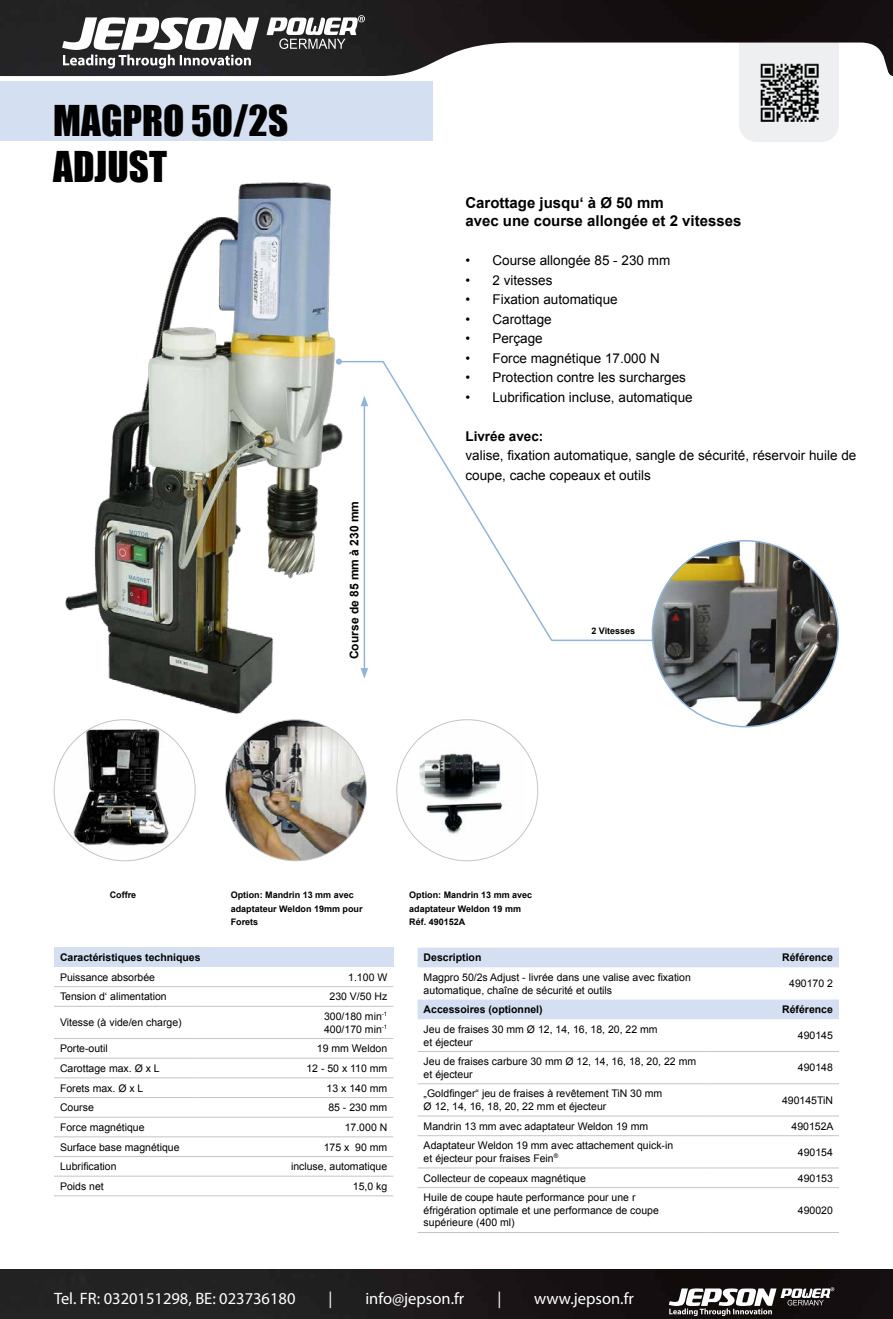
<style>
.page{position:relative;width:893px;height:1319px;background:#fff}
.page>*{position:absolute;margin:0;border:0;box-sizing:border-box;transform-origin:0 0}
.t1{font:39px/46.5px "Impact";color:#000}
.t2{font:16.5px "Myriad Pro";color:#fff}
.t3{font:700 15px/18px "Arial";color:#000}
.t4{font:13.5px/19.5px "Arial";color:#000}
.t5{font:700 13.5px "Arial";color:#000}
.t6{font:700 12px "Arial";color:#000}
.t7{font:10.5px/12.6px "Arial";color:#000}
.t8{font:700 10.5px "Arial";color:#000}
.t9{font:700 9px/13.5px "Arial";color:#000}
</style>
<div class="page">
<svg style="left:380px;top:360px;width:274px;height:281px"></svg>
<img style="left:65px;top:180px;width:315px;height:534px">
<img style="left:54px;top:719px;width:141px;height:141px;border-radius:70px">
<div style="left:0;top:82px;width:433px;height:59px;background:#d4e0f1"></div>
<img style="left:652px;top:540px;width:186px;height:186px;border-radius:93px">
<img style="left:225px;top:719px;width:141px;height:141px;border-radius:70px">
<img style="left:397px;top:726px;width:127px;height:127px">
<div style="left:739px;top:1px;width:100px;height:141px;background:#edeff0;border-radius:18px"></div>
<img style="left:760px;top:76px;width:59px;height:46px">
<hr style="left:364px;top:404px;width:1px;height:266px;background:#91b4db">
<svg style="left:361px;top:395px;width:7px;height:11px"></svg>
<svg style="left:361px;top:668px;width:7px;height:10px"></svg>
<svg style="left:418px;top:947px;width:421px;height:72px"></svg>
<hr style="left:418px;top:1051px;width:289px;height:1px;background:#bfc6ca">
<hr style="left:707px;top:1051px;width:132px;height:1px;background:#bfc6ca">
<hr style="left:418px;top:1083px;width:289px;height:1px;background:#bfc6ca">
<hr style="left:707px;top:1083px;width:132px;height:1px;background:#bfc6ca">
<hr style="left:418px;top:1115px;width:289px;height:1px;background:#bfc6ca">
<hr style="left:707px;top:1115px;width:132px;height:1px;background:#bfc6ca">
<hr style="left:418px;top:1135px;width:289px;height:1px;background:#bfc6ca">
<hr style="left:707px;top:1135px;width:132px;height:1px;background:#bfc6ca">
<hr style="left:418px;top:1167px;width:289px;height:1px;background:#bfc6ca">
<hr style="left:707px;top:1167px;width:132px;height:1px;background:#bfc6ca">
<hr style="left:418px;top:1187px;width:289px;height:1px;background:#bfc6ca">
<hr style="left:707px;top:1187px;width:132px;height:1px;background:#bfc6ca">
<hr style="left:418px;top:1231px;width:289px;height:1px;background:#bfc6ca">
<hr style="left:707px;top:1231px;width:132px;height:1px;background:#bfc6ca">
<div style="left:54px;top:947px;width:339px;height:19px;background:#d4e0f1"></div>
<hr style="left:54px;top:986px;width:145px;height:1px;background:#bfc6ca">
<hr style="left:199px;top:986px;width:194px;height:1px;background:#bfc6ca">
<hr style="left:54px;top:1005px;width:145px;height:1px;background:#bfc6ca">
<hr style="left:199px;top:1005px;width:194px;height:1px;background:#bfc6ca">
<hr style="left:54px;top:1038px;width:145px;height:1px;background:#bfc6ca">
<hr style="left:199px;top:1038px;width:194px;height:1px;background:#bfc6ca">
<hr style="left:54px;top:1057px;width:145px;height:1px;background:#bfc6ca">
<hr style="left:199px;top:1057px;width:194px;height:1px;background:#bfc6ca">
<hr style="left:54px;top:1077px;width:145px;height:1px;background:#bfc6ca">
<hr style="left:199px;top:1077px;width:194px;height:1px;background:#bfc6ca">
<hr style="left:54px;top:1097px;width:145px;height:1px;background:#bfc6ca">
<hr style="left:199px;top:1097px;width:194px;height:1px;background:#bfc6ca">
<hr style="left:54px;top:1116px;width:145px;height:1px;background:#bfc6ca">
<hr style="left:199px;top:1116px;width:194px;height:1px;background:#bfc6ca">
<hr style="left:54px;top:1136px;width:145px;height:1px;background:#bfc6ca">
<hr style="left:199px;top:1136px;width:194px;height:1px;background:#bfc6ca">
<hr style="left:54px;top:1155px;width:145px;height:1px;background:#bfc6ca">
<hr style="left:199px;top:1155px;width:194px;height:1px;background:#bfc6ca">
<hr style="left:54px;top:1175px;width:145px;height:1px;background:#bfc6ca">
<hr style="left:199px;top:1175px;width:194px;height:1px;background:#bfc6ca">
<hr style="left:54px;top:1195px;width:145px;height:1px;background:#bfc6ca">
<hr style="left:199px;top:1195px;width:194px;height:1px;background:#bfc6ca">
<img style="left:0;top:0;width:893px;height:76px">
<svg style="left:51px;top:0;width:324px;height:74px;fill:#242424"></svg>
<img style="left:0;top:1269px;width:893px;height:49px">
<svg style="left:661px;top:1269px;width:178px;height:49px;background:#433f3f"></svg>
<h1 class="t1" style="left:53px;top:96px;width:237px">MAGPRO 50/2S<br>ADJUST</h1>
<p class="t6" style="left:346px;top:659px;width:160px;rotate:-90deg">Course de 85 mm à 230 mm</p>
<h3 class="t3" style="left:465px;top:194px;width:277px">Carottage jusqu‘ à Ø 50 mm<br>avec une course allongée et 2 vitesses</h3>
<p class="t4" style="left:465px;top:251px;width:206px">• Course allongée 85 - 230 mm</p>
<p class="t4" style="left:465px;top:270px;width:89px">• 2 vitesses</p>
<p class="t4" style="left:465px;top:290px;width:154px">• Fixation automatique</p>
<p class="t4" style="left:465px;top:309px;width:88px">• Carottage</p>
<p class="t4" style="left:465px;top:329px;width:79px">• Perçage</p>
<p class="t4" style="left:465px;top:348px;width:196px">• Force magnétique 17.000 N</p>
<p class="t4" style="left:465px;top:368px;width:222px">• Protection contre les surcharges</p>
<p class="t4" style="left:465px;top:387px;width:229px">• Lubrification incluse, automatique</p>
<p class="t5" style="left:465px;top:427px;width:80px">Livrée avec:</p>
<p class="t4" style="left:465px;top:446px;width:392px">valise, fixation automatique, sangle de sécurité, réservoir huile de coupe, cache copeaux et outils</p>
<p class="t9" style="left:591px;top:624px;width:45px">2 Vitesses</p>
<p class="t9" style="left:110px;top:888px;width:28px">Coffre</p>
<p class="t9" style="left:231px;top:888px;width:133px">Option: Mandrin 13 mm avec adaptateur Weldon 19mm pour<br>Forets</p>
<p class="t8" style="left:60px;top:950px;width:142px">Caractéristiques techniques</p>
<p class="t7" style="left:60px;top:970px;width:97px">Puissance absorbée</p>
<p class="t7" style="left:348px;top:970px;width:41px">1.100 W</p>
<p class="t7" style="left:60px;top:990px;width:108px">Tension d‘ alimentation</p>
<p class="t7" style="left:330px;top:990px;width:59px">230 V/50 Hz</p>
<p class="t7" style="left:60px;top:1016px;width:123px">Vitesse (à vide/en charge)</p>
<p class="t7" style="left:324px;top:1009px;width:65px">300/180 min<sup>-1<br></sup>400/170 min<sup>-1</sup></p>
<p class="t7" style="left:60px;top:1042px;width:49px">Porte-outil</p>
<p class="t7" style="left:317px;top:1042px;width:72px">19 mm Weldon</p>
<p class="t7" style="left:60px;top:1061px;width:101px">Carottage max. Ø x L</p>
<p class="t7" style="left:306px;top:1061px;width:82px">12 - 50 x 110 mm</p>
<p class="t7" style="left:60px;top:1081px;width:85px">Forets max. Ø x L</p>
<p class="t7" style="left:327px;top:1081px;width:62px">13 x 140 mm</p>
<p class="t7" style="left:60px;top:1101px;width:35px">Course</p>
<p class="t7" style="left:328px;top:1101px;width:60px">85 - 230 mm</p>
<p class="t7" style="left:60px;top:1120px;width:86px">Force magnétique</p>
<p class="t7" style="left:345px;top:1120px;width:44px">17.000 N</p>
<p class="t7" style="left:60px;top:1140px;width:121px">Surface base magnétique</p>
<p class="t7" style="left:324px;top:1140px;width:65px">175 x 90 mm</p>
<p class="t7" style="left:60px;top:1160px;width:58px">Lubrification</p>
<p class="t7" style="left:291px;top:1160px;width:98px">incluse, automatique</p>
<p class="t7" style="left:60px;top:1179px;width:45px">Poids net</p>
<p class="t7" style="left:353px;top:1179px;width:36px">15,0 kg</p>
<p class="t9" style="left:409px;top:888px;width:125px">Option: Mandrin 13 mm avec adaptateur Weldon 19 mm<br>Réf. 490152A</p>
<p class="t8" style="left:424px;top:950px;width:59px">Description</p>
<p class="t8" style="left:782px;top:950px;width:52px">Référence</p>
<p class="t7" style="left:424px;top:970px;width:269px">Magpro 50/2s Adjust - livrée dans une valise avec fixation automatique, chaîne de sécurité et outils</p>
<p class="t7" style="left:789px;top:977px;width:45px">490170 2</p>
<p class="t8" style="left:424px;top:1002px;width:121px">Accessoires (optionnel)</p>
<p class="t8" style="left:782px;top:1002px;width:52px">Référence</p>
<p class="t7" style="left:424px;top:1022px;width:236px">Jeu de fraises 30 mm Ø 12, 14, 16, 18, 20, 22 mm et éjecteur</p>
<p class="t7" style="left:798px;top:1029px;width:37px">490145</p>
<p class="t7" style="left:424px;top:1055px;width:274px">Jeu de fraises carbure 30 mm Ø 12, 14, 16, 18, 20, 22 mm et éjecteur</p>
<p class="t7" style="left:798px;top:1061px;width:37px">490148</p>
<p class="t7" style="left:424px;top:1087px;width:240px">„Goldfinger“ jeu de fraises à revêtement TiN 30 mm<br>Ø 12, 14, 16, 18, 20, 22 mm et éjecteur</p>
<p class="t7" style="left:782px;top:1093px;width:52px">490145TiN</p>
<p class="t7" style="left:424px;top:1119px;width:226px">Mandrin 13 mm avec adaptateur Weldon 19 mm</p>
<p class="t7" style="left:791px;top:1119px;width:44px">490152A</p>
<p class="t7" style="left:424px;top:1139px;width:251px">Adaptateur Weldon 19 mm avec attachement quick-in et éjecteur pour fraises Fein<sup>®</sup></p>
<p class="t7" style="left:798px;top:1145px;width:37px">490154</p>
<p class="t7" style="left:424px;top:1171px;width:164px">Collecteur de copeaux magnétique</p>
<p class="t7" style="left:798px;top:1171px;width:37px">490153</p>
<p class="t7" style="left:424px;top:1191px;width:237px">Huile de coupe haute performance pour une r éfrigération optimale et une performance de coupe supérieure (400 ml)</p>
<p class="t7" style="left:798px;top:1203px;width:37px">490020</p>
<h2 class="t2" style="left:54px;top:1287px;width:243px">Tel. FR: 0320151298, BE: 023736180</h2>
<h2 class="t2" style="left:328px;top:1287px;width:5px">|</h2>
<h2 class="t2" style="left:365px;top:1287px;width:100px">info@jepson.fr</h2>
<h2 class="t2" style="left:497px;top:1287px;width:5px">|</h2>
<h2 class="t2" style="left:534px;top:1287px;width:101px">www.jepson.fr</h2>
</div>
